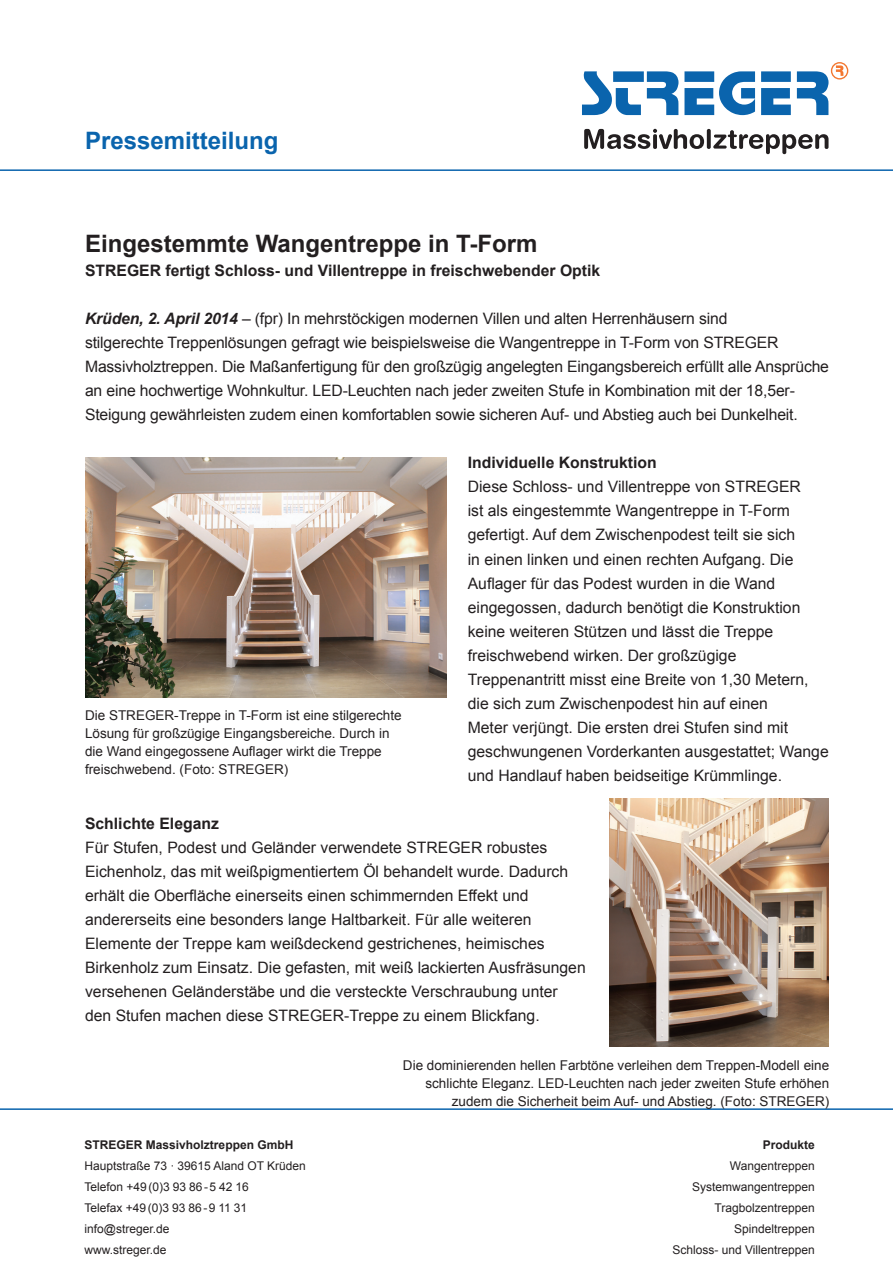
<style>
.page{position:relative;width:893px;height:1263px;background:#fff}
.page>*{position:absolute;margin:0;border:0;box-sizing:border-box;transform-origin:0 0}
.t1{font:700 24px "Arial";color:#231f20}
.t2{font:700 24px "Arial";color:#0a64ad}
.t3{font:15.75px/24px "Arial";color:#231f20}
.t4{font:700 15.75px "Arial";color:#231f20}
.t5{font:13.5px/18px "Arial";color:#231f20}
.t6{font:12px/21px "Arial";color:#231f20;text-align:right}
.t7{font:700 12px "Arial";color:#231f20}
.s1{font-weight:700;font-style:italic}
</style>
<div class="page">
<hr style="left:0;top:169px;width:893px;height:2px;background:#0a64ad">
<hr style="left:0;top:1108px;width:893px;height:2px;background:#0a64ad">
<svg style="left:582px;top:62px;width:266px;height:53px"></svg>
<svg style="left:584px;top:129px;width:244px;height:25px"></svg>
<img style="left:85px;top:457px;width:361px;height:241px">
<img style="left:609px;top:798px;width:220px;height:249px">
<h1 class="t2" style="left:85px;top:125px;width:195px">Pressemitteilung</h1>
<h1 class="t1" style="left:85px;top:228px;width:454px">Eingestemmte Wangentreppe in T-Form</h1>
<p class="t4" style="left:85px;top:260px;width:517px">STREGER fertigt Schloss- und Villentreppe in freischwebender Optik</p>
<p class="t3" style="left:85px;top:307px;width:745px"><span class="s1">Krüden, 2. April 2014</span> – (fpr) In mehrstöckigen modernen Villen und alten Herrenhäusern sind<br>stilgerechte Treppenlösungen gefragt wie beispielsweise die Wangentreppe in T-Form von STREGER Massivholztreppen. Die Maßanfertigung für den großzügig angelegten Eingangsbereich erfüllt alle Ansprüche an eine hochwertige Wohnkultur. LED-Leuchten nach jeder zweiten Stufe in Kombination mit der 18,5er-Steigung gewährleisten zudem einen komfortablen sowie sicheren Auf- und Abstieg auch bei Dunkelheit.</p>
<p class="t4" style="left:468px;top:453px;width:191px">Individuelle Konstruktion</p>
<p class="t3" style="left:468px;top:475px;width:363px">Diese Schloss- und Villentreppe von STREGER<br>ist als eingestemmte Wangentreppe in T-Form gefertigt. Auf dem Zwischenpodest teilt sie sich<br>in einen linken und einen rechten Aufgang. Die Auflager für das Podest wurden in die Wand eingegossen, dadurch benötigt die Konstruktion keine weiteren Stützen und lässt die Treppe freischwebend wirken. Der großzügige Treppenantritt misst eine Breite von 1,30 Metern, die sich zum Zwischenpodest hin auf einen<br>Meter verjüngt. Die ersten drei Stufen sind mit geschwungenen Vorderkanten ausgestattet; Wange und Handlauf haben beidseitige Krümmlinge.</p>
<p class="t4" style="left:85px;top:813px;width:135px">Schlichte Eleganz</p>
<p class="t3" style="left:85px;top:835px;width:502px">Für Stufen, Podest und Geländer verwendete STREGER robustes Eichenholz, das mit weißpigmentiertem Öl behandelt wurde. Dadurch erhält die Oberfläche einerseits einen schimmernden Effekt und andererseits eine besonders lange Haltbarkeit. Für alle weiteren Elemente der Treppe kam weißdeckend gestrichenes, heimisches Birkenholz zum Einsatz. Die gefasten, mit weiß lackierten Ausfräsungen versehenen Geländerstäbe und die versteckte Verschraubung unter den Stufen machen diese STREGER-Treppe zu einem Blickfang.</p>
<p class="t5" style="left:85px;top:707px;width:318px">Die STREGER-Treppe in T-Form ist eine stilgerechte Lösung für großzügige Eingangsbereiche. Durch in die Wand eingegossene Auflager wirkt die Treppe freischwebend. (Foto: STREGER)</p>
<p class="t7" style="left:85px;top:1137px;width:210px">STREGER Massivholztreppen GmbH</p>
<p class="t6" style="left:85px;top:1155px;width:223px;text-align:left">Hauptstraße 73 · 39615 Aland OT Krüden<br>Telefon +49(0)3 93 86-5 42 16<br>Telefax +49(0)3 93 86-9 11 31 info@streger.de<br>www.streger.de</p>
<p class="t5" style="left:403px;top:1057px;width:428px;text-align:right">Die dominierenden hellen Farbtöne verleihen dem Treppen-Modell eine schlichte Eleganz. LED-Leuchten nach jeder zweiten Stufe erhöhen zudem die Sicherheit beim Auf- und Abstieg. (Foto: STREGER)</p>
<p class="t7" style="left:763px;top:1137px;width:54px">Produkte</p>
<p class="t6" style="left:672px;top:1155px;width:144px">Wangentreppen<br>Systemwangentreppen<br>Tragbolzentreppen<br>Spindeltreppen<br>Schloss- und Villentreppen</p>
</div>
